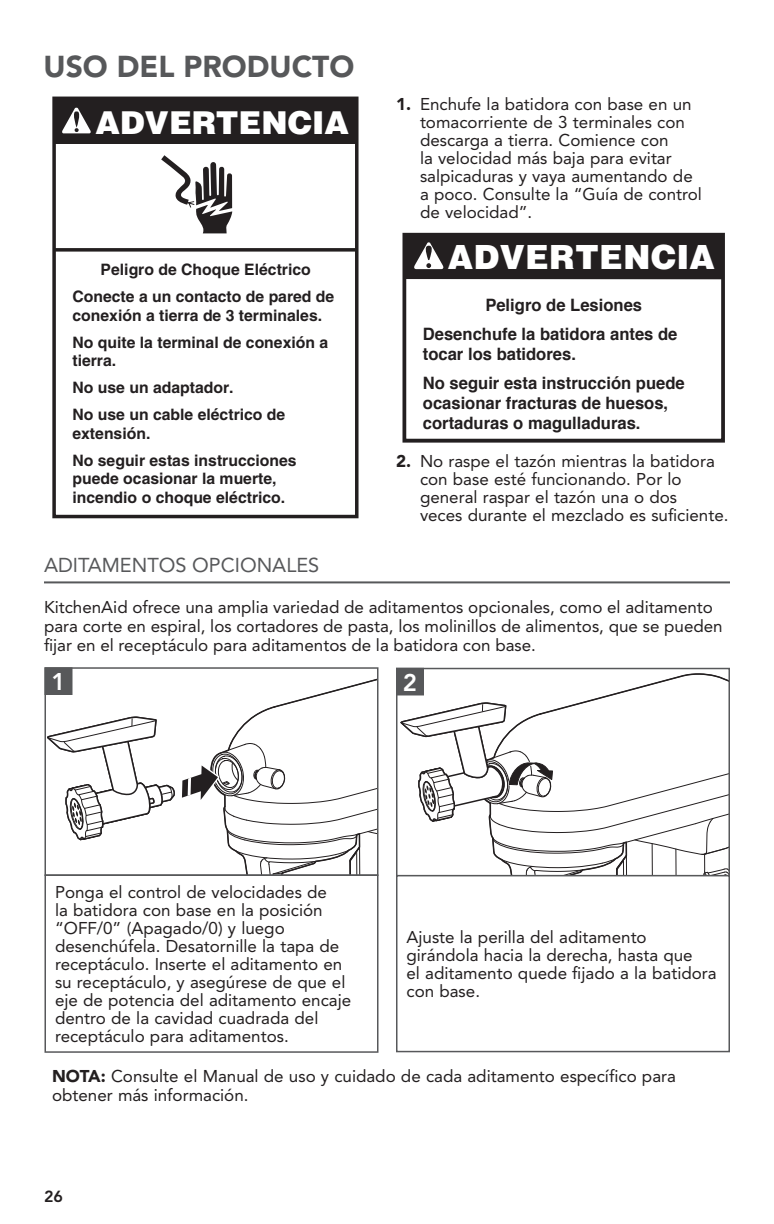
<style>
.page{position:relative;width:774px;height:1224px;background:#fff}
.page>*{position:absolute;margin:0;border:0;box-sizing:border-box;transform-origin:0 0}
.t1{font:900 34.2px "Helvetica";color:#fff}
.t2{font:900 31.6px "Helvetica";color:#fff}
.MAIN_Page_Header{font:900 30px "Avenir LT Std";color:#57585a}
.Step_Number___p{font:800 24px "Avenir LT Std";color:#fff}
.MAIN_Subhead{font:20px "Avenir LT Std";color:#57585a}
.ILLUSTRATION_Caption{font:17px/18px "Avenir LT Std";color:#231f20}
.MAIN_Body{font:17px/19px "Avenir LT Std";color:#231f20}
.t3{font:700 17px/29.4px "Helvetica";color:#231f20}
.MAIN_NOTE_IMP_TIP{font:17px/19px "Avenir LT Std";color:#231f20}
.t4{font:800 16px "Avenir LT Std";color:#231f20}
.t5{font:700 15.8px/27.2px "Helvetica";color:#231f20}
.s1{font-weight:900}
</style>
<div class="page">
<div style="left:402px;top:233px;width:323px;height:210px;border:4px solid #231f20"></div>
<div style="left:405px;top:234px;width:318px;height:45px;background:#231f20"></div>
<svg style="left:414px;top:242px;width:30px;height:27px"></svg>
<div style="left:54px;top:98px;width:303px;height:46px;background:#231f20"></div>
<svg style="left:62px;top:108px;width:29px;height:25px"></svg>
<svg style="left:57px;top:248px;width:297px;height:4px"></svg>
<div style="left:52px;top:97px;width:307px;height:421px;border:4px solid #231f20"></div>
<svg style="left:161px;top:155px;width:71px;height:78px"></svg>
<hr style="left:44px;top:581px;width:686px;height:2px;background:#57585a">
<svg style="left:47px;top:670px;width:328px;height:203px"></svg>
<div style="left:44px;top:667px;width:334px;height:209px;border:2px solid #57585a"></div>
<div style="left:44px;top:874px;width:334px;height:179px;border:2px solid #57585a"></div>
<svg style="left:48px;top:671px;width:28px;height:28px"></svg>
<div style="left:45px;top:668px;width:27px;height:26px;background:#57585a"></div>
<div style="left:44px;top:667px;width:28px;height:28px;border:2px solid #57585a"></div>
<svg style="left:400px;top:674px;width:327px;height:199px"></svg>
<div style="left:396px;top:668px;width:334px;height:208px;border:2px solid #57585a"></div>
<div style="left:396px;top:875px;width:334px;height:177px;border:2px solid #57585a"></div>
<svg style="left:400px;top:674px;width:28px;height:25px"></svg>
<div style="left:397px;top:669px;width:26px;height:26px;background:#57585a"></div>
<div style="left:396px;top:668px;width:28px;height:27px;border:2px solid #57585a"></div>
<p class="MAIN_Page_Header" style="left:44px;top:48px;width:312px">USO DEL PRODUCTO</p>
<p class="t2" style="left:96px;top:102px;width:255px">ADVERTENCIA</p>
<p class="t5" style="left:72px;top:256px;width:263px;text-align:center">Peligro de Choque Eléctrico<br>Conecte a un contacto de pared de</p>
<p class="t5" style="left:72px;top:301px;width:257px">conexión a tierra de 3 terminales.<br>No quite la terminal de conexión a</p>
<p class="t5" style="left:72px;top:347px;width:214px">tierra.<br>No use un adaptador.<br>No use un cable eléctrico de</p>
<p class="t5" style="left:72px;top:419px;width:226px">extensión.<br>No seguir estas instrucciones</p>
<p class="t5" style="left:72px;top:469px;width:214px;line-height:18.4px">puede ocasionar la muerte, incendio o choque eléctrico.</p>
<p class="ILLUSTRATION_Caption" style="left:420px;top:96px;width:283px;text-indent:-24px"><span class="s1">1.</span> Enchufe la batidora con base en un tomacorriente de 3 terminales con descarga a tierra. Comience con<br>la velocidad más baja para evitar salpicaduras y vaya aumentando de a poco. Consulte la “Guía de control de velocidad”.</p>
<p class="t1" style="left:448px;top:236px;width:269px">ADVERTENCIA</p>
<p class="t3" style="left:423px;top:290px;width:256px;text-indent:62px">Peligro de Lesiones<br>Desenchufe la batidora antes de</p>
<p class="t3" style="left:423px;top:339px;width:263px">tocar los batidores.<br>No seguir esta instrucción puede</p>
<p class="t3" style="left:423px;top:393px;width:247px;line-height:20px">ocasionar fracturas de huesos, cortaduras o magulladuras.</p>
<p class="ILLUSTRATION_Caption" style="left:420px;top:452px;width:310px;text-indent:-24px"><span class="s1">2.</span> No raspe el tazón mientras la batidora con base esté funcionando. Por lo general raspar el tazón una o dos<br>veces durante el mezclado es suficiente.</p>
<p class="MAIN_Subhead" style="left:44px;top:554px;width:277px">ADITAMENTOS OPCIONALES</p>
<p class="MAIN_Body" style="left:44px;top:598px;width:680px">KitchenAid ofrece una amplia variedad de aditamentos opcionales, como el aditamento para corte en espiral, los cortadores de pasta, los molinillos de alimentos, que se pueden fijar en el receptáculo para aditamentos de la batidora con base.</p>
<p class="Step_Number___p" style="left:51px;top:668px;width:16px">1</p>
<p class="Step_Number___p" style="left:403px;top:668px;width:16px">2</p>
<p class="ILLUSTRATION_Caption" style="left:55px;top:883px;width:298px">Ponga el control de velocidades de<br>la batidora con base en la posición “OFF/0” (Apagado/0) y luego desenchúfela. Desatornille la tapa de receptáculo. Inserte el aditamento en su receptáculo, y asegúrese de que el eje de potencia del aditamento encaje dentro de la cavidad cuadrada del receptáculo para aditamentos.</p>
<p class="ILLUSTRATION_Caption" style="left:406px;top:928px;width:312px">Ajuste la perilla del aditamento girándola hacia la derecha, hasta que<br>el aditamento quede fijado a la batidora con base.</p>
<p class="MAIN_NOTE_IMP_TIP" style="left:52px;top:1066px;width:625px"><span class="s1">NOTA:</span> Consulte el Manual de uso y cuidado de cada aditamento específico para obtener más información.</p>
<p class="t4" style="left:44px;top:1187px;width:20px">26</p>
</div>
